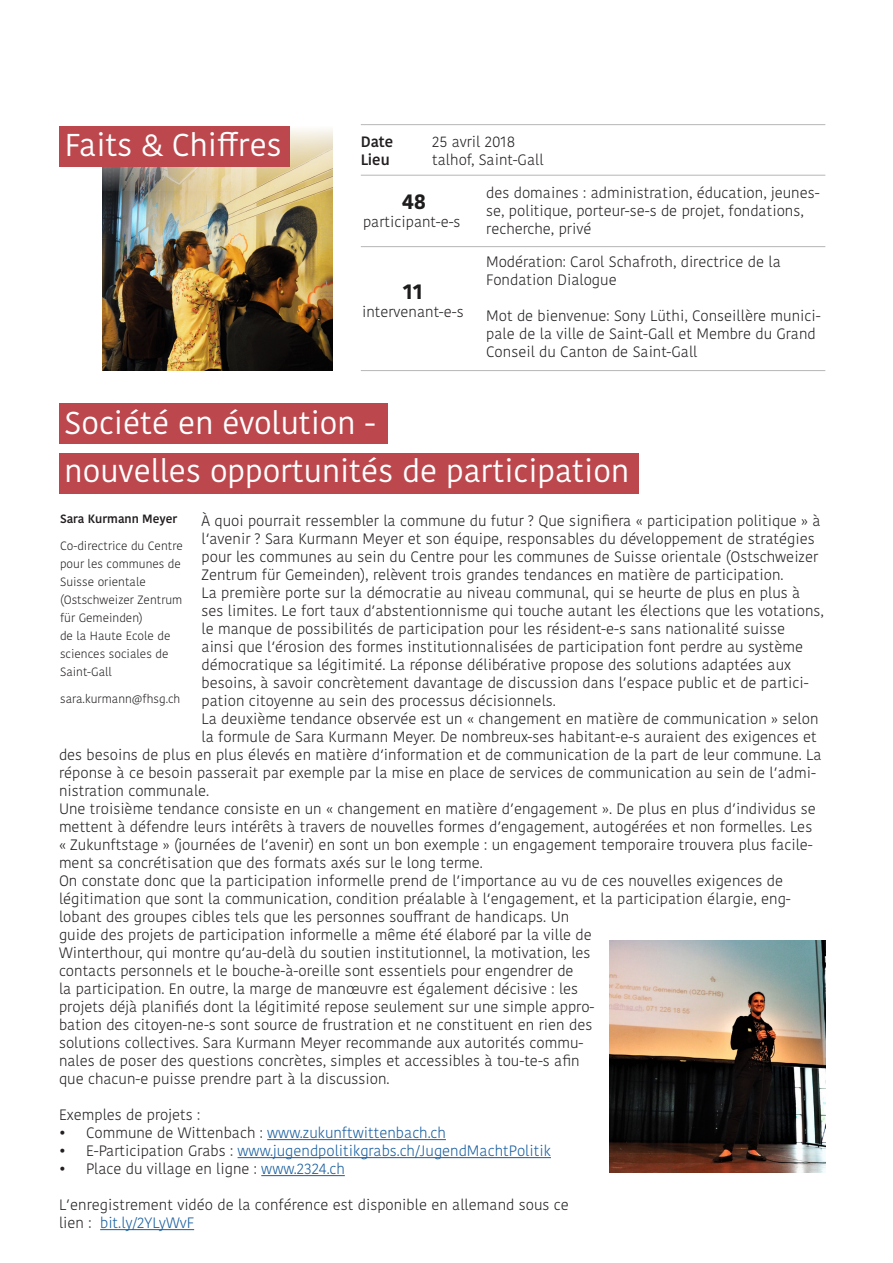
<style>
.page{position:relative;width:893px;height:1263px;background:#fff}
.page>*{position:absolute;margin:0;border:0;box-sizing:border-box;transform-origin:0 0}
.t1{font:31.5px "Kohinoor Devanagari";color:#fff}
.t2{font:700 21px "Kohinoor Devanagari";color:#1e1c1c}
.t3{font:300 15px/18px "Kohinoor Devanagari";color:#231f20}
.t4{font:300 15px "Kohinoor Devanagari";color:#175d9e}
.t5{font:600 15px "Kohinoor Devanagari";color:#231f20}
.t6{font:300 12px/18px "Kohinoor Devanagari";color:#231f20}
.t7{font:600 12px "Kohinoor Devanagari";color:#231f20}
.s1{font-family:"Avenir"}
.s2{color:#231f20}
.s3{color:#175d9e}
</style>
<div class="page">
<div style="left:59px;top:453px;width:580px;height:41px;background:#bc484e"></div>
<div style="left:59px;top:403px;width:329px;height:41px;background:#bc484e"></div>
<hr style="left:267px;top:1139px;width:179px;height:1px;background:#175d9e">
<hr style="left:238px;top:1157px;width:313px;height:1px;background:#175d9e">
<hr style="left:261px;top:1175px;width:84px;height:1px;background:#175d9e">
<hr style="left:100px;top:1229px;width:94px;height:1px;background:#175d9e">
<img style="left:103px;top:191px;width:230px;height:180px">
<svg style="left:102px;top:129px;width:231px;height:62px;background:#ccbf9e"></svg>
<img style="left:609px;top:941px;width:216px;height:231px">
<div style="left:59px;top:126px;width:231px;height:41px;background:#bc484e"></div>
<hr style="left:361px;top:124px;width:464px;height:1px;background:#231f20">
<hr style="left:361px;top:175px;width:464px;height:1px;background:#231f20">
<hr style="left:361px;top:246px;width:464px;height:1px;background:#231f20">
<hr style="left:361px;top:370px;width:464px;height:1px;background:#231f20">
<p class="t1" style="left:65px;top:127px;width:218px">Faits &amp; Chiffres</p>
<p class="t5" style="left:361px;top:133px;width:34px">Date</p>
<p class="t3" style="left:432px;top:132px;width:85px">25 avril 2018</p>
<p class="t5" style="left:361px;top:151px;width:30px">Lieu</p>
<p class="t3" style="left:432px;top:150px;width:113px">talhof, Saint-Gall</p>
<p class="t2" style="left:402px;top:183px;width:26px">48</p>
<p class="t3" style="left:363px;top:213px;width:99px">participant-e-s</p>
<p class="t2" style="left:403px;top:273px;width:22px">11</p>
<p class="t3" style="left:362px;top:303px;width:103px">intervenant-e-s</p>
<p class="t3" style="left:486px;top:183px;width:335px">des domaines : administration, éducation, jeunes&shy;se, politique, porteur-se-s de projet, fondations, recherche, privé</p>
<p class="t3" style="left:486px;top:252px;width:296px">Modération: Carol Schafroth, directrice de la</p>
<p class="t3" style="left:486px;top:270px;width:132px">Fondation Dialogue</p>
<p class="t3" style="left:486px;top:306px;width:336px">Mot de bienvenue: Sony Lüthi, Conseillère munici&shy;pale de la ville de Saint-Gall et Membre du Grand<br>Conseil du Canton de Saint-Gall</p>
<p class="t1" style="left:65px;top:405px;width:312px">Société en évolution -</p>
<p class="t1" style="left:65px;top:452px;width:566px">nouvelles opportunités de participation</p>
<p class="t3" style="left:202px;top:512px;width:621px">À quoi pourrait ressembler la commune du futur ? Que signifiera « participation politique » à l<span class="s1">‘</span>avenir ? Sara Kurmann Meyer et son équipe, responsables du développement de stratégies pour les communes au sein du Centre pour les communes de Suisse orientale (Ostschweizer Zentrum für Gemeinden), relèvent trois grandes tendances en matière de participation.</p>
<p class="t3" style="left:202px;top:584px;width:624px">La première porte sur la démocratie au niveau communal, qui se heurte de plus en plus à ses limites. Le fort taux d<span class="s1">’</span>abstentionnisme qui touche autant les élections que les votations, le manque de possibilités de participation pour les résident-e-s sans nationalité suisse<br>ainsi que l<span class="s1">‘</span>érosion des formes institutionnalisées de participation font perdre au système démocratique sa légitimité. La réponse délibérative propose des solutions adaptées aux besoins, à savoir concrètement davantage de discussion dans l<span class="s1">’</span>espace public et de partici&shy;pation citoyenne au sein des processus décisionnels.</p>
<p class="t3" style="left:202px;top:710px;width:618px">La deuxième tendance observée est un « changement en matière de communication » selon</p>
<p class="t3" style="left:202px;top:728px;width:617px">la formule de Sara Kurmann Meyer. De nombreux-ses habitant-e-s auraient des exigences et</p>
<p class="t3" style="left:59px;top:746px;width:764px">des besoins de plus en plus élevés en matière d<span class="s1">‘</span>information et de communication de la part de leur commune. La</p>
<p class="t3" style="left:59px;top:764px;width:758px">réponse à ce besoin passerait par exemple par la mise en place de services de communication au sein de l<span class="s1">’</span>admi-</p>
<p class="t3" style="left:59px;top:782px;width:152px">nistration communale.</p>
<p class="t3" style="left:59px;top:800px;width:758px">Une troisième tendance consiste en un « changement en matière d<span class="s1">’</span>engagement ». De plus en plus d<span class="s1">’</span>individus se mettent à défendre leurs intérêts à travers de nouvelles formes d<span class="s1">’</span>engagement, autogérées et non formelles. Les « Zukunftstage » (journées de l<span class="s1">’</span>avenir) en sont un bon exemple : un engagement temporaire trouvera plus facile&shy;ment sa concrétisation que des formats axés sur le long terme.</p>
<p class="t3" style="left:59px;top:872px;width:733px">On constate donc que la participation informelle prend de l<span class="s1">’</span>importance au vu de ces nouvelles exigences de légitimation que sont la communication, condition préalable à l<span class="s1">‘</span>engagement, et la participation élargie, eng&shy;lobant des groupes cibles tels que les personnes souffrant de handicaps. Un<br>guide des projets de participation informelle a même été élaboré par la ville de<br>Winterthour, qui montre qu<span class="s1">‘</span>au-delà du soutien institutionnel, la motivation, les<br>contacts personnels et le bouche-à-oreille sont essentiels pour engendrer de<br>la participation. En outre, la marge de manœuvre est également décisive : les<br>projets déjà planifiés dont la légitimité repose seulement sur une simple appro-<br>bation des citoyen-ne-s sont source de frustration et ne constituent en rien des<br>solutions collectives. Sara Kurmann Meyer recommande aux autorités commu-<br>nales de poser des questions concrètes, simples et accessibles à tou-te-s afin<br>que chacun-e puisse prendre part à la discussion.</p>
<p class="t3" style="left:59px;top:1106px;width:143px">Exemples de projets :</p>
<p class="t4" style="left:59px;top:1124px;width:388px"><span class="s2">• Commune de Wittenbach :</span> www.zukunftwittenbach.ch</p>
<p class="t4" style="left:59px;top:1142px;width:493px"><span class="s2">• E-Participation Grabs :</span> www.jugendpolitikgrabs.ch/JugendMachtPolitik</p>
<p class="t3" style="left:59px;top:1160px;width:287px">• Place du village en ligne : <span class="s3">www.2324.ch</span></p>
<p class="t3" style="left:59px;top:1196px;width:511px">L<span class="s1">’</span>enregistrement vidéo de la conférence est disponible en allemand sous ce lien : <span class="s3">bit.ly/2YLyWvF</span></p>
<p class="t7" style="left:60px;top:512px;width:119px">Sara Kurmann Meyer</p>
<p class="t6" style="left:60px;top:537px;width:124px">Co-directrice du Centre</p>
<p class="t6" style="left:60px;top:555px;width:122px">pour les communes de<br>Suisse orientale</p>
<p class="t6" style="left:60px;top:591px;width:124px">(Ostschweizer Zentrum für Gemeinden)</p>
<p class="t6" style="left:60px;top:627px;width:112px">de la Haute Ecole de sciences sociales de<br>Saint-Gall</p>
<p class="t6" style="left:60px;top:690px;width:122px">sara.kurmann@fhsg.ch</p>
</div>
